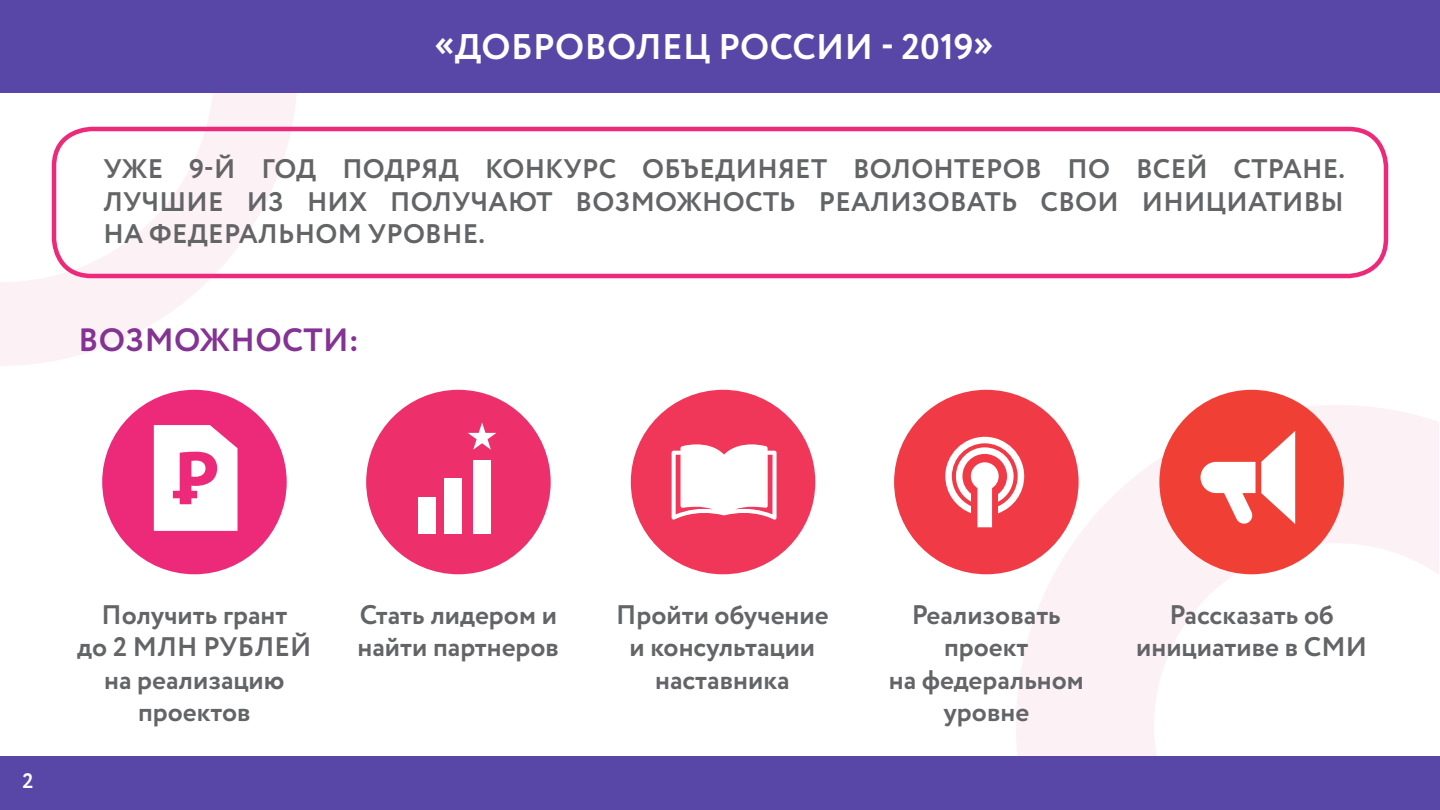
<style>
.page{position:relative;width:1440px;height:810px;background:#fff}
.page>*{position:absolute;margin:0;border:0;box-sizing:border-box;transform-origin:0 0}
.t1{font:700 35.55px "AVC";letter-spacing:.01em;color:#fff}
.t2{font:700 32.25px "AVC";letter-spacing:.01em;color:#843293}
.t3{font:700 26.85px/32.2px "AVC";color:#636466;text-align:center}
.t4{font:700 21px "AVC";color:#fff}
</style>
<div class="page">
<svg style="left:1016px;top:405px;width:423px;height:351px"></svg>
<svg style="left:0;top:93px;width:298px;height:273px"></svg>
<div style="left:0;top:756px;width:1439px;height:54px;background:#5947a8"></div>
<div style="left:0;top:0;width:1439px;height:93px;background:#5947a8"></div>
<div style="left:102px;top:390px;width:185px;height:184px;background:#ed297a;border-radius:50%"></div>
<div style="left:366px;top:390px;width:185px;height:184px;background:#ed306b;border-radius:50%"></div>
<div style="left:631px;top:390px;width:184px;height:184px;background:#f03659;border-radius:50%"></div>
<div style="left:894px;top:390px;width:185px;height:184px;background:#f03b47;border-radius:50%"></div>
<div style="left:1159px;top:390px;width:185px;height:184px;background:#f04036;border-radius:50%"></div>
<svg style="left:154px;top:425px;width:84px;height:106px"></svg>
<div style="left:418px;top:497px;width:18px;height:37px;background:#fff"></div>
<div style="left:444px;top:478px;width:18px;height:56px;background:#fff"></div>
<div style="left:473px;top:460px;width:18px;height:74px;background:#fff"></div>
<svg style="left:468px;top:422px;width:28px;height:28px"></svg>
<svg style="left:672px;top:444px;width:105px;height:76px"></svg>
<svg style="left:945px;top:437px;width:79px;height:90px"></svg>
<svg style="left:1201px;top:431px;width:94px;height:93px"></svg>
<div style="left:52px;top:127px;width:1336px;height:151px;border:4px solid #ed297a;border-radius:38px"></div>
<h1 class="t1" style="left:435px;top:27px;width:560px">«ДОБРОВОЛЕЦ РОССИИ - 2019»</h1>
<p class="t3" style="left:103px;top:153px;width:1243px;text-align:justify">УЖЕ 9-Й ГОД ПОДРЯД КОНКУРС ОБЪЕДИНЯЕТ ВОЛОНТЕРОВ ПО ВСЕЙ СТРАНЕ.<br>ЛУЧШИЕ ИЗ НИХ ПОЛУЧАЮТ ВОЗМОЖНОСТЬ РЕАЛИЗОВАТЬ СВОИ ИНИЦИАТИВЫ НА ФЕДЕРАЛЬНОМ УРОВНЕ.</p>
<p class="t2" style="left:79px;top:322px;width:282px">ВОЗМОЖНОСТИ:</p>
<p class="t4" style="left:23px;top:769px;width:13px">2</p>
<p class="t3" style="left:358px;top:599px;width:203px;text-align:left">Стать лидером и найти партнеров</p>
<p class="t3" style="left:889px;top:599px;width:197px">Реализовать проект<br>на федеральном уровне</p>
<p class="t3" style="left:1136px;top:599px;width:232px">Рассказать об инициативе в СМИ</p>
<p class="t3" style="left:77px;top:599px;width:236px">Получить грант<br>до 2 МЛН РУБЛЕЙ на реализацию проектов</p>
<p class="t3" style="left:616px;top:599px;width:214px">Пройти обучение и консультации наставника</p>
</div>
